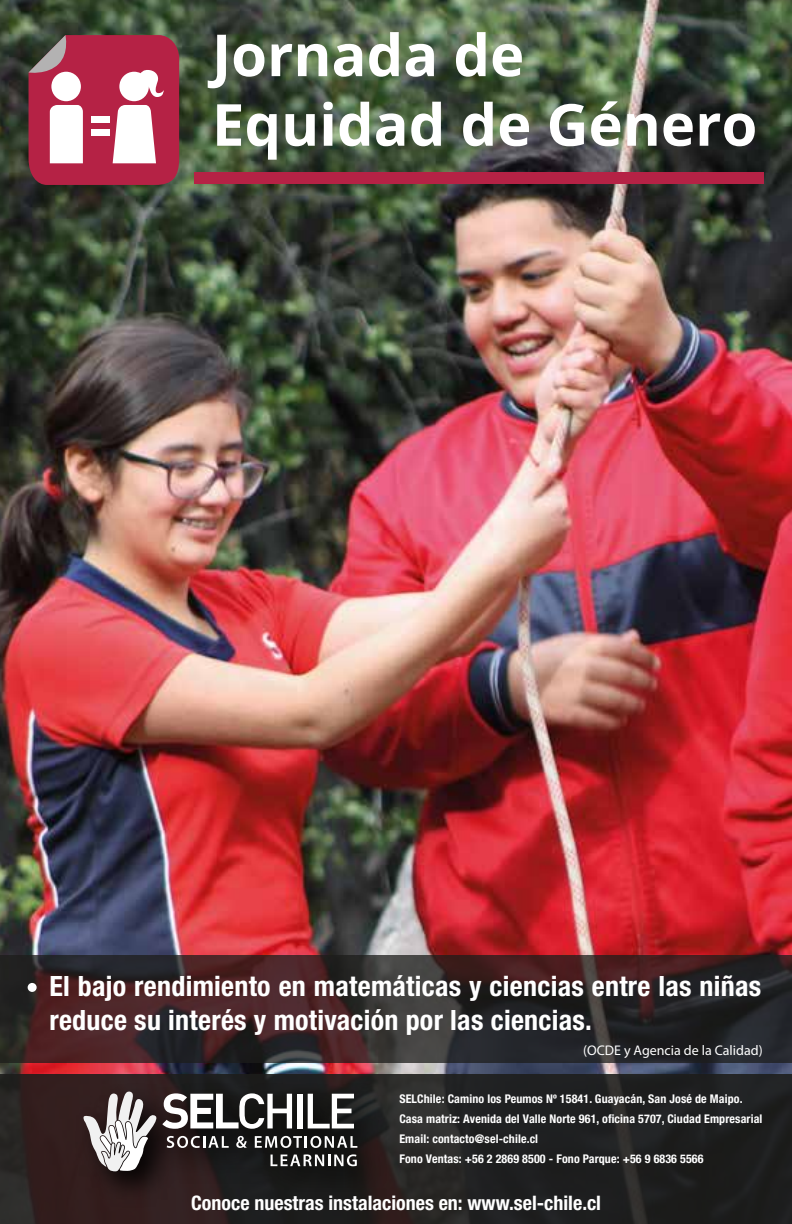
<style>
.page{position:relative;width:792px;height:1224px;background:#fff}
.page>*{position:absolute;margin:0;border:0;box-sizing:border-box;transform-origin:0 0}
.t1{font:700 58px/69.6px "Open Sans";color:#fff}
.t2{font:700 condensed 28px/33.6px "Helvetica Neue LT Std";letter-spacing:.01em;color:#fff}
.t3{font:700 condensed 20px "Helvetica Neue LT Std";color:#fff}
.t4{font:14px "Myriad Pro";color:#fff}
.t5{font:700 condensed 12px/20px "Helvetica Neue LT Std";letter-spacing:.01em;color:#fff}
</style>
<div class="page">
<img style="left:0;top:0;width:792px;height:1074px">
<svg style="left:0;top:1074px;width:792px;height:150px;fill:#1f1f20"></svg>
<svg style="left:0;top:955px;width:792px;height:108px"></svg>
<div style="left:194px;top:172px;width:570px;height:12px;background:#b52245"></div>
<div style="left:28px;top:983px;width:9px;height:9px;background:#fff;border-radius:50%"></div>
<img style="left:65px;top:1073px;width:334px;height:140px">
<svg style="left:83px;top:1091px;width:274px;height:81px"></svg>
<svg style="left:29px;top:35px;width:150px;height:150px"></svg>
<div style="left:91px;top:116px;width:18px;height:7px;background:#fff"></div>
<div style="left:91px;top:129px;width:18px;height:7px;background:#fff"></div>
<h1 class="t1" style="left:212px;top:19px;width:547px">Jornada de<br>Equidad de Género</h1>
<h2 class="t2" style="left:49px;top:969px;width:713px">El bajo rendimiento en matemáticas y ciencias entre las niñas reduce su interés y motivación por las ciencias.</h2>
<p class="t4" style="left:583px;top:1042px;width:181px">(OCDE y Agencia de la Calidad)</p>
<p class="t5" style="left:399px;top:1088px;width:365px">SELChile: Camino los Peumos Nº 15841. Guayacán, San José de Maipo.<br>Casa matriz: Avenida del Valle Norte 961, oficina 5707, Ciudad Empresarial Email: contacto@sel-chile.cl<br>Fono Ventas: +56 2 2869 8500 - Fono Parque: +56 9 6836 5566</p>
<h3 class="t3" style="left:191px;top:1191px;width:411px">Conoce nuestras instalaciones en: www.sel-chile.cl</h3>
</div>
